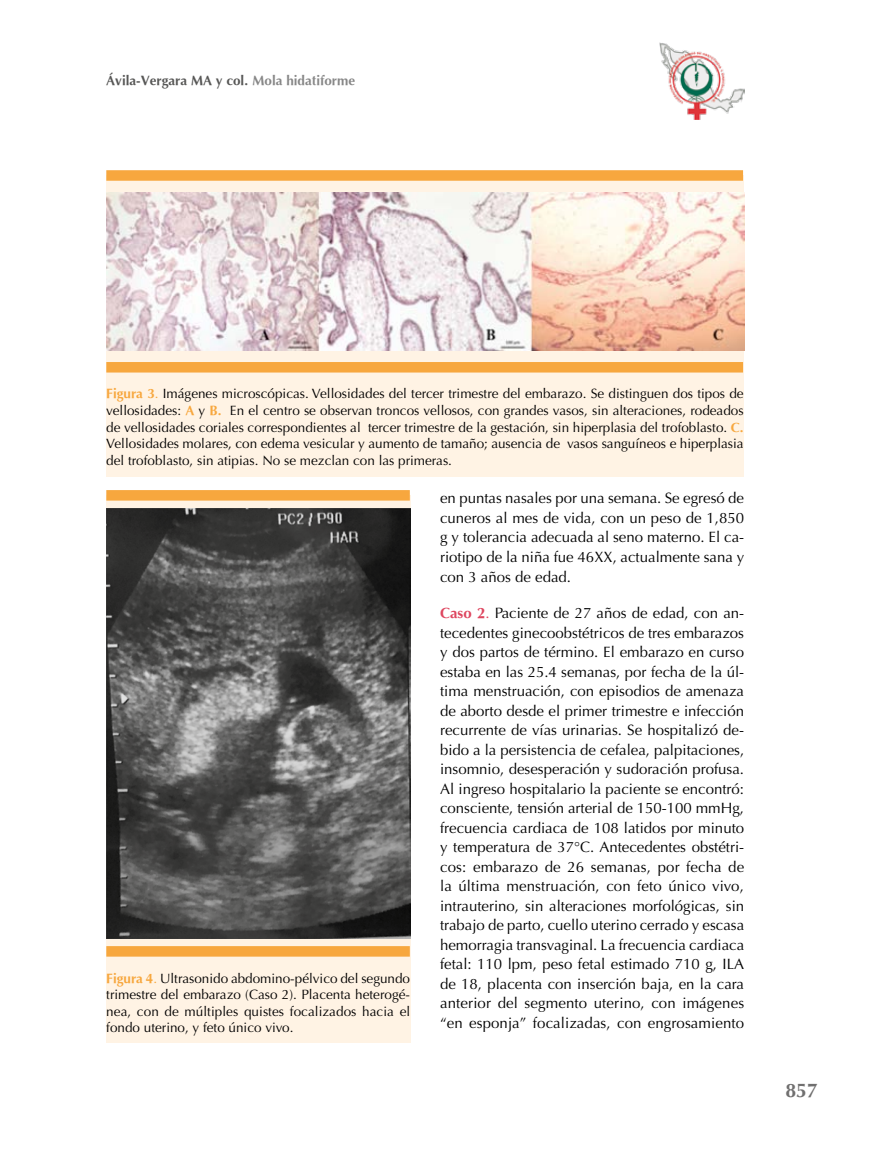
<style>
.page{position:relative;width:893px;height:1149px;background:#fff}
.page>*{position:absolute;margin:0;border:0;box-sizing:border-box;transform-origin:0 0}
.t1{font:700 19.5px "Optima";color:#706f6f}
.t2{font:15px/19.5px "Optima";letter-spacing:.005em;color:#000;text-align:justify}
.t3{font:13.5px/16.5px "Optima";color:#000;text-align:justify}
.t4{font:700 13.5px "Optima";color:#575756}
.s1{color:#878787}
.s2{font-weight:700;color:#f7a73e}
.s3{color:#f7a73e}
.s4{font-weight:700;color:#de465f}
.s5{color:#de465f}
</style>
<div class="page">
<div style="left:106px;top:495px;width:304px;height:547px;background:#fff3e4"></div>
<div style="left:106px;top:175px;width:638px;height:301px;background:#fff3e4"></div>
<div style="left:106px;top:945px;width:304px;height:11px;background:#f7a73e"></div>
<div style="left:106px;top:362px;width:637px;height:10px;background:#f7a73e"></div>
<div style="left:106px;top:490px;width:304px;height:10px;background:#f7a73e"></div>
<div style="left:106px;top:170px;width:637px;height:11px;background:#f7a73e"></div>
<img style="left:106px;top:192px;width:638px;height:159px">
<img style="left:106px;top:508px;width:304px;height:430px">
<img style="left:659px;top:43px;width:85px;height:76px">
<p class="t4" style="left:106px;top:73px;width:250px">Ávila-Vergara MA y col. <span class="s1">Mola hidatiforme</span></p>
<p class="t3" style="left:106px;top:386px;width:639px"><span class="s2">Figura 3</span><span class="s3">.</span> Imágenes microscópicas. Vellosidades del tercer trimestre del embarazo. Se distinguen dos tipos de vellosidades: <span class="s2">A</span> y <span class="s2">B.</span> En el centro se observan troncos vellosos, con grandes vasos, sin alteraciones, rodeados de vellosidades coriales correspondientes al tercer trimestre de la gestación, sin hiperplasia del trofoblasto. <span class="s2">C.<br></span>Vellosidades molares, con edema vesicular y aumento de tamaño; ausencia de vasos sanguíneos e hiperplasia del trofoblasto, sin atipias. No se mezclan con las primeras.</p>
<p class="t2" style="left:440px;top:488px;width:306px">en puntas nasales por una semana. Se egresó de cuneros al mes de vida, con un peso de 1,850 g y tolerancia adecuada al seno materno. El ca&shy;riotipo de la niña fue 46XX, actualmente sana y con 3 años de edad.</p>
<p class="t2" style="left:440px;top:603px;width:306px"><span class="s4">Caso 2</span><span class="s5">.</span> Paciente de 27 años de edad, con an&shy;tecedentes ginecoobstétricos de tres embarazos y dos partos de término. El embarazo en curso estaba en las 25.4 semanas, por fecha de la úl&shy;tima menstruación, con episodios de amenaza de aborto desde el primer trimestre e infección recurrente de vías urinarias. Se hospitalizó de&shy;bido a la persistencia de cefalea, palpitaciones, insomnio, desesperación y sudoración profusa.<br>Al ingreso hospitalario la paciente se encontró: consciente, tensión arterial de 150-100 mmHg, frecuencia cardiaca de 108 latidos por minuto y temperatura de 37°C. Antecedentes obstétri&shy;cos: embarazo de 26 semanas, por fecha de la última menstruación, con feto único vivo, intrauterino, sin alteraciones morfológicas, sin trabajo de parto, cuello uterino cerrado y escasa hemorragia transvaginal. La frecuencia cardiaca fetal: 110 lpm, peso fetal estimado 710 g, ILA de 18, placenta con inserción baja, en la cara anterior del segmento uterino, con imágenes “en esponja” focalizadas, con engrosamiento</p>
<p class="t3" style="left:106px;top:969px;width:305px"><span class="s2">Figura 4</span><span class="s3">.</span> Ultrasonido abdomino-pélvico del segundo trimestre del embarazo (Caso 2). Placenta heterogé&shy;nea, con de múltiples quistes focalizados hacia el fondo uterino, y feto único vivo.</p>
<h1 class="t1" style="left:785px;top:1079px;width:34px">857</h1>
</div>
